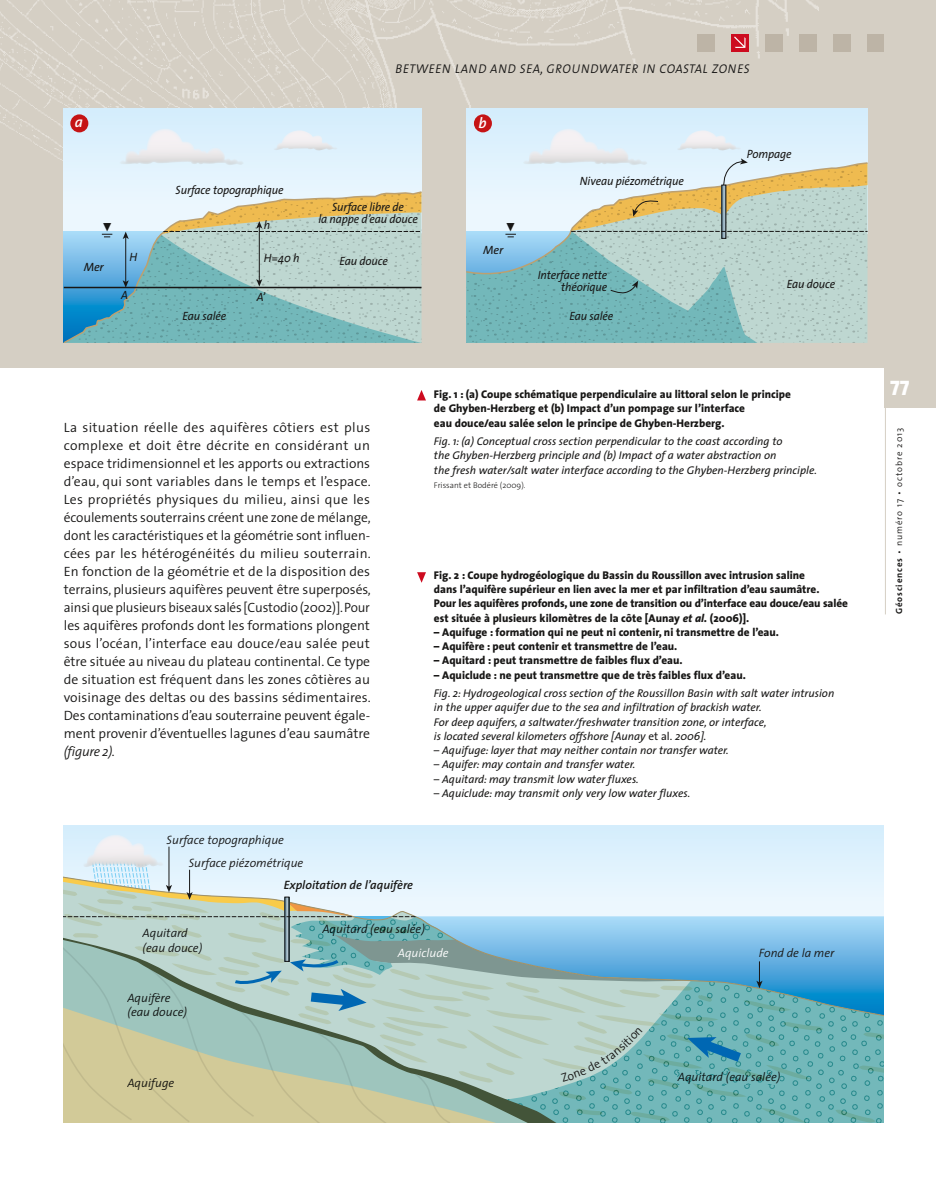
<style>
.page{position:relative;width:936px;height:1191px;background:#fff}
.page>*{position:absolute;margin:0;border:0;box-sizing:border-box;transform-origin:0 0}
.t1{font:21px "The Sans Extra Bold Caps";color:#fff}
.t2{font:italic 16.5px "The Sans Light Caps";color:#181716;scale:.9 1}
.t3{font:italic 600 15px "The Sans";color:#fff}
.t4{font:300 13.5px/18px "The Sans";letter-spacing:-.005em;color:#181716;text-align:justify}
.t5{font:italic 300 13.5px "The Sans";letter-spacing:-.015em;color:#181716}
.t6{font:italic 300 12.15px/14.5px "The Sans";color:#181716}
.t7{font:italic 600 12.15px "The Sans";color:#181716}
.t8{font:italic 300 12.15px "The Sans";color:#fff}
.t9{font:italic 12px/12px "The Sans";letter-spacing:-.01em;color:#181716;text-align:right;scale:.95 1}
.t10{font:italic 12px "The Sans";letter-spacing:-.01em;color:#181716}
.t11{font:12px "The Sans Expert";color:#181716;scale:.95 1}
.t12{font:800 11.25px/14.2px "The Sans";color:#181716}
.t13{font:italic 11.25px/14.2px "The Sans";color:#181716}
.t14{font:300 9px "The Sans";letter-spacing:.1em;color:#181716}
.t15{font:300 8.25px "The Sans";color:#181716}
.s1{font-style:italic}
.s2{font-style:normal}
.s3{font-weight:700}
</style>
<div class="page">
<div style="left:0;top:0;width:935px;height:368px;background:#d5cfc4"></div>
<img style="left:0;top:0;width:818px;height:262px">
<svg style="left:731px;top:34px;width:17px;height:17px"></svg>
<div style="left:697px;top:34px;width:17px;height:17px;background:#bdb4a6"></div>
<div style="left:765px;top:34px;width:17px;height:17px;background:#bdb4a6"></div>
<div style="left:799px;top:34px;width:17px;height:17px;background:#bdb4a6"></div>
<div style="left:833px;top:34px;width:17px;height:17px;background:#bdb4a6"></div>
<div style="left:867px;top:34px;width:17px;height:17px;background:#bdb4a6"></div>
<div style="left:466px;top:109px;width:401px;height:125px;background:#d6eefc"></div>
<div style="left:474px;top:114px;width:18px;height:18px;background:#c51415;border-radius:50%"></div>
<svg style="left:466px;top:128px;width:401px;height:215px"></svg>
<div style="left:64px;top:109px;width:357px;height:125px;background:#e0f2fd"></div>
<svg style="left:121px;top:130px;width:122px;height:35px"></svg>
<svg style="left:274px;top:131px;width:63px;height:19px"></svg>
<svg style="left:64px;top:192px;width:357px;height:151px;background:#a1c5c3"></svg>
<div style="left:70px;top:114px;width:18px;height:18px;background:#c51415;border-radius:50%"></div>
<div style="left:64px;top:825px;width:820px;height:98px;background:#d5eefc"></div>
<svg style="left:823px;top:1017px;width:61px;height:106px;background:#6bb3b4"></svg>
<svg style="left:823px;top:875px;width:61px;height:142px;background:#83c2e5"></svg>
<div style="left:884px;top:0;width:51px;height:408px;background:#d5cfc4"></div>
<hr style="left:885px;top:407px;width:1px;height:207px;background:#d5cfc4">
<svg style="left:417px;top:390px;width:9px;height:10px"></svg>
<svg style="left:417px;top:572px;width:9px;height:11px"></svg>
<svg style="left:64px;top:835px;width:759px;height:288px"></svg>
<p class="t2" style="left:395px;top:53px;width:395px">between land and sea, groundwater in coastal zones</p>
<p class="t3" style="left:75px;top:110px;width:10px">a</p>
<p class="t11" style="left:102px;top:216px;width:13px">˙</p>
<p class="t10" style="left:84px;top:256px;width:22px">Mer</p>
<p class="t9" style="left:129px;top:250px;width:10px">H</p>
<p class="t9" style="left:176px;top:184px;width:115px">Surface topographique</p>
<p class="t9" style="left:264px;top:219px;width:8px">h</p>
<p class="t9" style="left:318px;top:201px;width:106px;text-align:center">Surface libre de<br>la nappe d’eau douce</p>
<p class="t9" style="left:264px;top:252px;width:39px">H=40 h</p>
<p class="t9" style="left:339px;top:254px;width:52px">Eau douce</p>
<p class="t9" style="left:121px;top:288px;width:9px">A</p>
<p class="t9" style="left:257px;top:290px;width:10px">A’</p>
<p class="t9" style="left:182px;top:309px;width:48px">Eau salée</p>
<p class="t3" style="left:478px;top:110px;width:10px">b</p>
<p class="t11" style="left:505px;top:216px;width:13px">˙</p>
<p class="t10" style="left:483px;top:240px;width:22px">Mer</p>
<p class="t9" style="left:580px;top:175px;width:111px">Niveau piézométrique</p>
<p class="t9" style="left:538px;top:269px;width:75px">Interface nette théorique</p>
<p class="t9" style="left:569px;top:309px;width:48px">Eau salée</p>
<p class="t9" style="left:746px;top:148px;width:49px">Pompage</p>
<p class="t9" style="left:786px;top:277px;width:52px">Eau douce</p>
<p class="t4" style="left:64px;top:418px;width:308px">La situation réelle des aquifères côtiers est plus complexe et doit être décrite en considérant un espace tridimensionnel et les apports ou extractions d’eau, qui sont variables dans le temps et l’espace.<br>Les propriétés physiques du milieu, ainsi que les écoulements souterrains créent une zone de mélange, dont les caractéristiques et la géométrie sont influen&shy;cées par les hétérogénéités du milieu souterrain.<br>En fonction de la géométrie et de la disposition des terrains, plusieurs aquifères peuvent être superposés, ainsi que plusieurs biseaux salés [Custodio (2002)]. Pour les aquifères profonds dont les formations plongent sous l’océan, l’interface eau douce/eau salée peut être située au niveau du plateau continental. Ce type de situation est fréquent dans les zones côtières au voisinage des deltas ou des bassins sédimentaires.<br>Des contaminations d’eau souterraine peuvent égale&shy;ment provenir d’éventuelles lagunes d’eau saumâtre</p>
<p class="t5" style="left:64px;top:740px;width:53px">(figure 2).</p>
<p class="t6" style="left:189px;top:828px;width:116px;line-height:22.5px;text-indent:-22px">Surface topographique<br>Surface piézométrique</p>
<p class="t7" style="left:284px;top:874px;width:131px">Exploitation de l’aquifère</p>
<p class="t12" style="left:434px;top:387px;width:358px">Fig. 1 : (a) Coupe schématique perpendiculaire au littoral selon le principe de Ghyben-Herzberg et (b) Impact d’un pompage sur l’interface<br>eau douce/eau salée selon le principe de Ghyben-Herzberg.</p>
<p class="t13" style="left:434px;top:434px;width:384px">Fig. 1: (a) Conceptual cross section perpendicular to the coast according to<br>the Ghyben-Herzberg principle and (b) Impact of a water abstraction on<br>the fresh water/salt water interface according to the Ghyben-Herzberg principle.</p>
<p class="t15" style="left:434px;top:478px;width:93px">Frissant et Bodéré (2009).</p>
<p class="t12" style="left:434px;top:567px;width:415px">Fig. 2 : Coupe hydrogéologique du Bassin du Roussillon avec intrusion saline<br>dans l’aquifère supérieur en lien avec la mer et par infiltration d’eau saumâtre.<br>Pour les aquifères profonds, une zone de transition ou d’interface eau douce/eau salée est située à plusieurs kilomètres de la côte [Aunay <span class="s1">et al.</span> (2006)].</p>
<p class="t12" style="left:434px;top:624px;width:346px">– Aquifuge : formation qui ne peut ni contenir, ni transmettre de l’eau.</p>
<p class="t12" style="left:434px;top:639px;width:245px">– Aquifère : peut contenir et transmettre de l’eau.</p>
<p class="t12" style="left:434px;top:653px;width:250px">– Aquitard : peut transmettre de faibles flux d’eau.</p>
<p class="t12" style="left:434px;top:667px;width:313px">– Aquiclude : ne peut transmettre que de très faibles flux d’eau.</p>
<p class="t13" style="left:434px;top:686px;width:402px">Fig. 2: Hydrogeological cross section of the Roussillon Basin with salt water intrusion in the upper aquifer due to the sea and infiltration of brackish water.<br>For deep aquifers, a saltwater/freshwater transition zone, or interface,<br>is located several kilometers offshore [Aunay <span class="s2">et al.</span> 2006].</p>
<p class="t13" style="left:434px;top:743px;width:296px">– Aquifuge: layer that may neither contain nor transfer water.</p>
<p class="t13" style="left:434px;top:757px;width:203px">– Aquifer: may contain and transfer water.</p>
<p class="t13" style="left:434px;top:771px;width:206px">– Aquitard: may transmit low water fluxes.</p>
<p class="t13" style="left:434px;top:785px;width:258px">– Aquiclude: may transmit only very low water fluxes.</p>
<p class="t6" style="left:143px;top:925px;width:61px">Aquitard (eau douce)</p>
<p class="t6" style="left:127px;top:990px;width:61px">Aquifère (eau douce)</p>
<p class="t6" style="left:127px;top:1075px;width:48px">Aquifuge</p>
<p class="t6" style="left:322px;top:921px;width:104px">Aquitard (eau salée)</p>
<p class="t8" style="left:398px;top:942px;width:52px">Aquiclude</p>
<p class="t6" style="left:758px;top:945px;width:77px">Fond de la mer</p>
<p class="t6" style="left:678px;top:1069px;width:104px">Aquitard (eau salée)</p>
<h1 class="t1" style="left:890px;top:370px;width:21px">77</h1>
<p class="t14" style="left:891px;top:614px;width:188px;rotate:-90deg"><span class="s3">Géosciences</span> • numéro 17 • octobre 2013</p>
</div>
